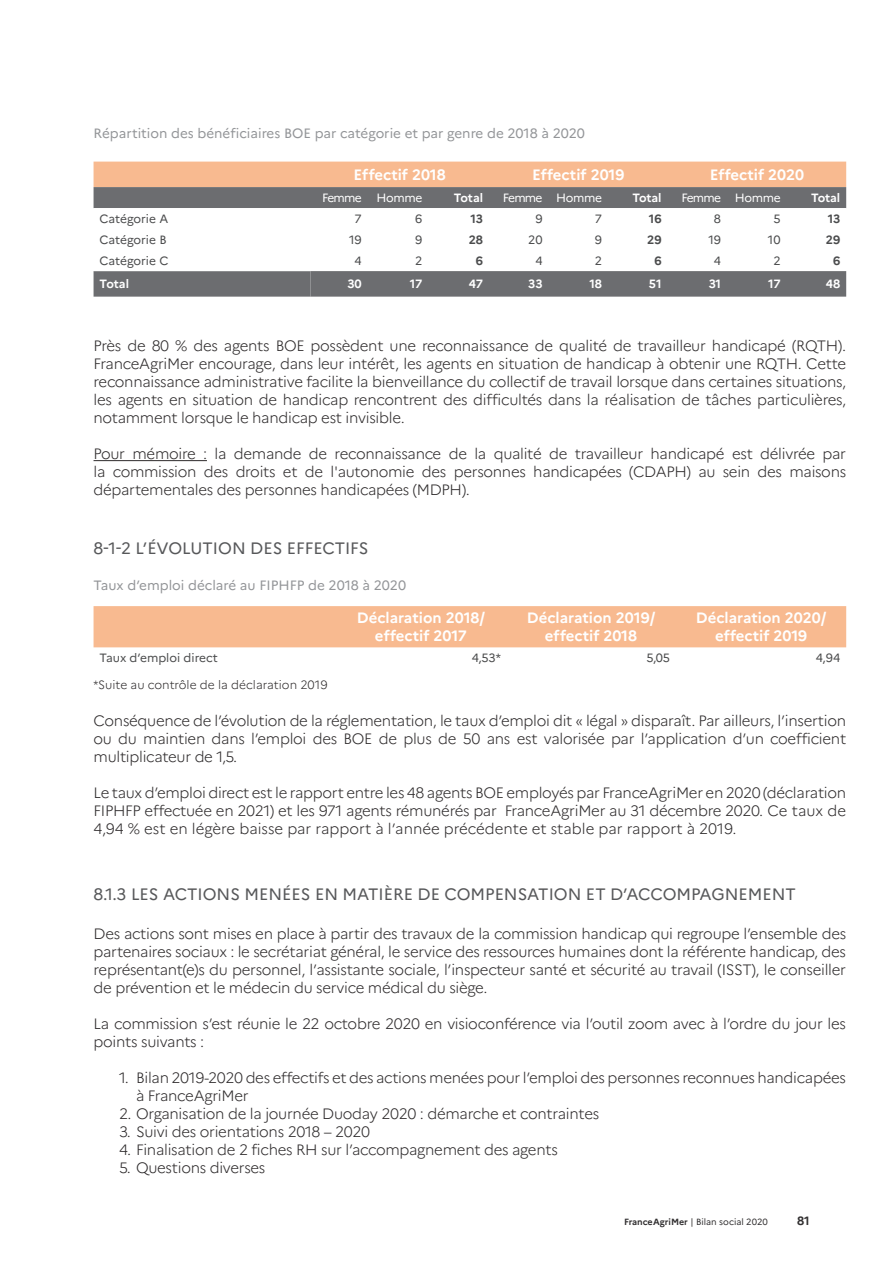
<style>
.page{position:relative;width:893px;height:1263px;background:#fff}
.page>*{position:absolute;margin:0;border:0;box-sizing:border-box;transform-origin:0 0}
.t1{font:16.5px "Marianne";color:#57585a}
.t2{font:300 15px/18px "Marianne";letter-spacing:-.02em;color:#2e2b2c;text-align:justify}
.t3{font:700 15px/18px "Marianne";color:#fff;text-align:center}
.t4{font:13.5px "Marianne";color:#939598}
.t5{font:12px "Marianne";color:#4b4c4d}
.t6{font:700 12px "Marianne";letter-spacing:-.01em;color:#fff}
.t7{font:300 12px "Marianne";color:#2e2b2c}
.t8{font:12px "Marianne";letter-spacing:-.045em;color:#fff}
.t9{font:700 12px "Marianne";letter-spacing:-.005em;color:#4b4c4d}
.t10{font:700 12px "Marianne";color:#312f30}
.t11{font:9px "Marianne";color:#312f30}
.s1{font-weight:700}
</style>
<div class="page">
<div style="left:94px;top:162px;width:752px;height:25px;background:#f8ba90"></div>
<div style="left:94px;top:187px;width:752px;height:110px;background:#6c6d70"></div>
<svg style="left:94px;top:208px;width:752px;height:63px"></svg>
<svg style="left:310px;top:271px;width:536px;height:26px;background:#6e6f72"></svg>
<hr style="left:94px;top:460px;width:113px;height:1px;background:#2e2b2c">
<div style="left:94px;top:606px;width:752px;height:41px;background:#f8ba90"></div>
<p class="t4" style="left:94px;top:122px;width:493px">Répartition des bénéficiaires BOE par catégorie et par genre de 2018 à 2020</p>
<p class="t3" style="left:354px;top:164px;width:94px">Effectif 2018</p>
<p class="t3" style="left:532px;top:164px;width:94px">Effectif 2019</p>
<p class="t3" style="left:710px;top:164px;width:96px">Effectif 2020</p>
<p class="t8" style="left:322px;top:189px;width:41px">Femme</p>
<p class="t8" style="left:377px;top:189px;width:47px">Homme</p>
<p class="t6" style="left:454px;top:189px;width:31px">Total</p>
<p class="t8" style="left:503px;top:189px;width:41px">Femme</p>
<p class="t8" style="left:556px;top:189px;width:47px">Homme</p>
<p class="t6" style="left:632px;top:189px;width:31px">Total</p>
<p class="t8" style="left:681px;top:189px;width:41px">Femme</p>
<p class="t8" style="left:735px;top:189px;width:47px">Homme</p>
<p class="t6" style="left:811px;top:189px;width:31px">Total</p>
<p class="t5" style="left:100px;top:210px;width:70px">Catégorie A</p>
<p class="t5" style="left:355px;top:210px;width:9px">7</p>
<p class="t5" style="left:415px;top:210px;width:9px">6</p>
<p class="t9" style="left:470px;top:210px;width:14px">13</p>
<p class="t5" style="left:535px;top:210px;width:9px">9</p>
<p class="t5" style="left:595px;top:210px;width:9px">7</p>
<p class="t9" style="left:649px;top:210px;width:14px">16</p>
<p class="t5" style="left:714px;top:210px;width:9px">8</p>
<p class="t5" style="left:773px;top:210px;width:9px">5</p>
<p class="t9" style="left:828px;top:210px;width:14px">13</p>
<p class="t5" style="left:100px;top:231px;width:69px">Catégorie B</p>
<p class="t5" style="left:349px;top:231px;width:14px">19</p>
<p class="t5" style="left:415px;top:231px;width:9px">9</p>
<p class="t9" style="left:469px;top:231px;width:16px">28</p>
<p class="t5" style="left:528px;top:231px;width:16px">20</p>
<p class="t5" style="left:595px;top:231px;width:9px">9</p>
<p class="t9" style="left:647px;top:231px;width:16px">29</p>
<p class="t5" style="left:708px;top:231px;width:14px">19</p>
<p class="t5" style="left:768px;top:231px;width:14px">10</p>
<p class="t9" style="left:826px;top:231px;width:16px">29</p>
<p class="t5" style="left:100px;top:252px;width:70px">Catégorie C</p>
<p class="t5" style="left:355px;top:252px;width:9px">4</p>
<p class="t5" style="left:415px;top:252px;width:9px">2</p>
<p class="t9" style="left:476px;top:252px;width:9px">6</p>
<p class="t5" style="left:535px;top:252px;width:9px">4</p>
<p class="t5" style="left:595px;top:252px;width:9px">2</p>
<p class="t9" style="left:654px;top:252px;width:9px">6</p>
<p class="t5" style="left:714px;top:252px;width:9px">4</p>
<p class="t5" style="left:773px;top:252px;width:9px">2</p>
<p class="t9" style="left:833px;top:252px;width:9px">6</p>
<p class="t6" style="left:100px;top:275px;width:31px">Total</p>
<p class="t6" style="left:347px;top:275px;width:16px">30</p>
<p class="t6" style="left:410px;top:275px;width:14px">17</p>
<p class="t6" style="left:469px;top:275px;width:16px">47</p>
<p class="t6" style="left:528px;top:275px;width:16px">33</p>
<p class="t6" style="left:589px;top:275px;width:14px">18</p>
<p class="t6" style="left:649px;top:275px;width:14px">51</p>
<p class="t6" style="left:709px;top:275px;width:14px">31</p>
<p class="t6" style="left:768px;top:275px;width:14px">17</p>
<p class="t6" style="left:826px;top:275px;width:16px">48</p>
<p class="t2" style="left:94px;top:335px;width:754px">Près de 80 % des agents BOE possèdent une reconnaissance de qualité de travailleur handicapé (RQTH).<br>FranceAgriMer encourage, dans leur intérêt, les agents en situation de handicap à obtenir une RQTH. Cette reconnaissance administrative facilite la bienveillance du collectif de travail lorsque dans certaines situations, les agents en situation de handicap rencontrent des difficultés dans la réalisation de tâches particulières, notamment lorsque le handicap est invisible.</p>
<p class="t2" style="left:94px;top:443px;width:754px">Pour mémoire : la demande de reconnaissance de la qualité de travailleur handicapé est délivrée par la commission des droits et de l'autonomie des personnes handicapées (CDAPH) au sein des maisons départementales des personnes handicapées (MDPH).</p>
<p class="t1" style="left:94px;top:536px;width:276px">8-1-2 L’ÉVOLUTION DES EFFECTIFS</p>
<p class="t4" style="left:94px;top:575px;width:314px">Taux d’emploi déclaré au FIPHFP de 2018 à 2020</p>
<p class="t3" style="left:357px;top:608px;width:130px">Déclaration 2018/ effectif 2017</p>
<p class="t3" style="left:527px;top:608px;width:130px">Déclaration 2019/ effectif 2018</p>
<p class="t3" style="left:696px;top:608px;width:132px">Déclaration 2020/ effectif 2019</p>
<p class="t5" style="left:100px;top:649px;width:120px">Taux d’emploi direct</p>
<p class="t5" style="left:472px;top:649px;width:31px">4,53*</p>
<p class="t5" style="left:646px;top:649px;width:25px">5,05</p>
<p class="t5" style="left:816px;top:649px;width:26px">4,94</p>
<p class="t7" style="left:94px;top:675px;width:235px">*Suite au contrôle de la déclaration 2019</p>
<p class="t2" style="left:94px;top:710px;width:754px">Conséquence de l’évolution de la réglementation, le taux d’emploi dit « légal » disparaît. Par ailleurs, l’insertion ou du maintien dans l’emploi des BOE de plus de 50 ans est valorisée par l’application d’un coefficient multiplicateur de 1,5.</p>
<p class="t2" style="left:94px;top:782px;width:754px">Le taux d’emploi direct est le rapport entre les 48 agents BOE employés par FranceAgriMer en 2020 (déclaration FIPHFP effectuée en 2021) et les 971 agents rémunérés par FranceAgriMer au 31 décembre 2020. Ce taux de 4,94 % est en légère baisse par rapport à l’année précédente et stable par rapport à 2019.</p>
<p class="t1" style="left:94px;top:881px;width:704px">8.1.3 LES ACTIONS MENÉES EN MATIÈRE DE COMPENSATION ET D’ACCOMPAGNEMENT</p>
<p class="t2" style="left:94px;top:923px;width:754px">Des actions sont mises en place à partir des travaux de la commission handicap qui regroupe l’ensemble des partenaires sociaux : le secrétariat général, le service des ressources humaines dont la référente handicap, des représentant(e)s du personnel, l’assistante sociale, l’inspecteur santé et sécurité au travail (ISST), le conseiller de prévention et le médecin du service médical du siège.</p>
<p class="t2" style="left:94px;top:1013px;width:754px">La commission s’est réunie le 22 octobre 2020 en visioconférence via l’outil zoom avec à l’ordre du jour les points suivants :</p>
<p class="t2" style="left:136px;top:1067px;width:712px;text-indent:-17px">1. Bilan 2019-2020 des effectifs et des actions menées pour l’emploi des personnes reconnues handicapées à FranceAgriMer</p>
<p class="t2" style="left:119px;top:1103px;width:482px">2. Organisation de la journée Duoday 2020 : démarche et contraintes</p>
<p class="t2" style="left:119px;top:1121px;width:253px">3. Suivi des orientations 2018 – 2020</p>
<p class="t2" style="left:119px;top:1139px;width:440px">4. Finalisation de 2 fiches RH sur l’accompagnement des agents</p>
<p class="t2" style="left:119px;top:1157px;width:148px">5. Questions diverses</p>
<p class="t11" style="left:624px;top:1215px;width:145px"><span class="s1">FranceAgriMer</span> | Bilan social 2020</p>
<p class="t10" style="left:797px;top:1211px;width:14px">81</p>
</div>
